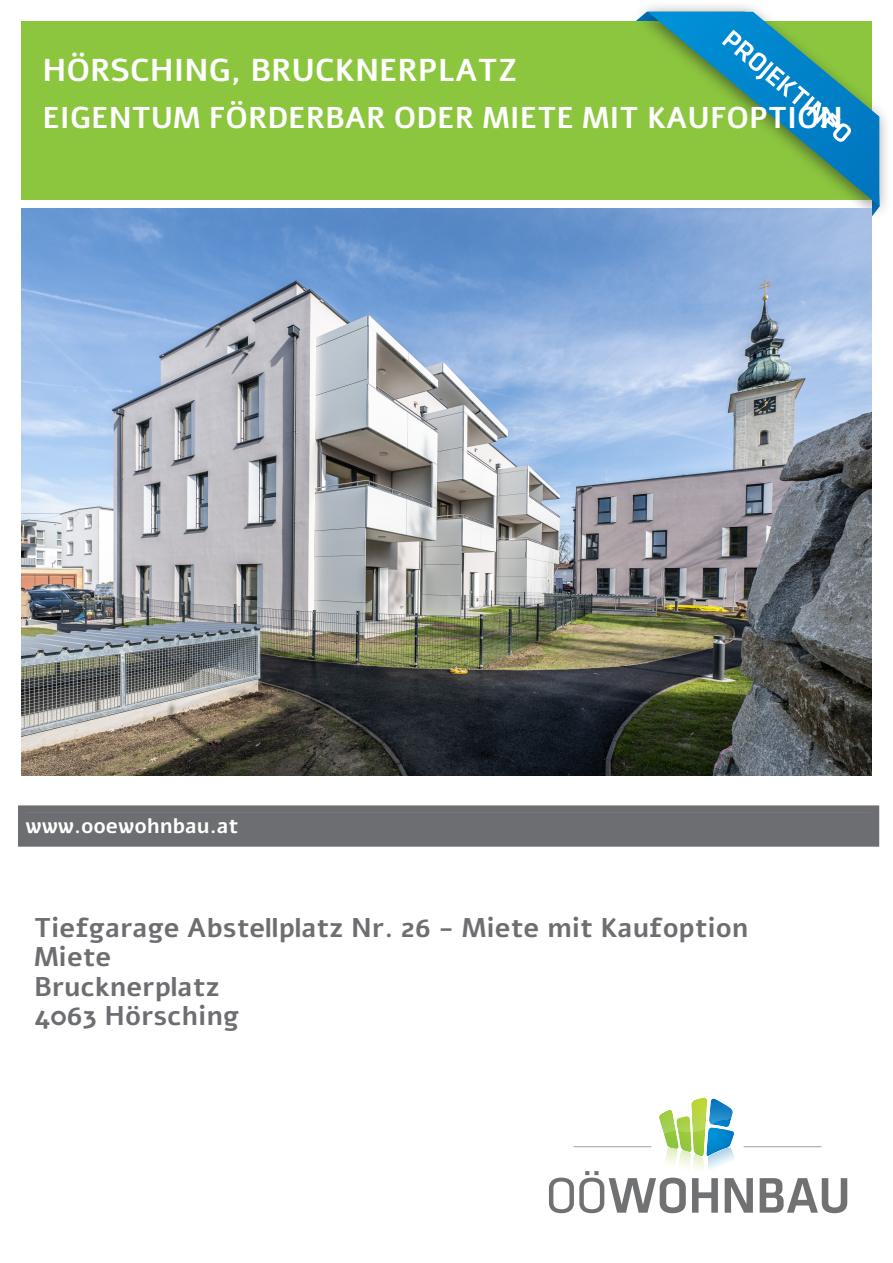
<style>
.page{position:relative;width:893px;height:1263px;background:#fff}
.page>*{position:absolute;margin:0;border:0;box-sizing:border-box;transform-origin:0 0}
.t1{font:700 31.5px "Alef";color:#fff}
.t2{font:700 30px "Alef";color:#fff}
.t3{font:700 27px/29.5px "Alef";color:#6d6e71}
.t4{font:700 21px "Alef";color:#fff}
</style>
<div class="page">
<div style="left:21px;top:21px;width:851px;height:178px;background:#8bc63e"></div>
<hr style="left:744px;top:1146px;width:77px;height:1px;background:#9d9ea0">
<svg style="left:760px;top:1178px;width:87px;height:35px"></svg>
<svg style="left:549px;top:1097px;width:204px;height:116px"></svg>
<div style="left:633px;top:1px;width:258px;height:221px;background:#231f20;opacity:.55"></div>
<svg style="left:614px;top:12px;width:266px;height:210px"></svg>
<div style="left:26px;top:813px;width:846px;height:26px;background:#6d6e71"></div>
<div style="left:18px;top:805px;width:861px;height:42px;border:8px solid #6d6e71"></div>
<img style="left:21px;top:208px;width:851px;height:567px">
<div style="left:26px;top:813px;width:212px;height:26px;background:#6d6e71"></div>
<p class="t1" style="left:43px;top:49px;width:476px">HÖRSCHING, BRUCKNERPLATZ</p>
<p class="t2" style="left:43px;top:97px;width:802px">EIGENTUM FÖRDERBAR ODER MIETE MIT KAUFOPTION</p>
<p class="t4" style="left:26px;top:812px;width:214px">www.ooewohnbau.at</p>
<p class="t3" style="left:34px;top:913px;width:716px">Tiefgarage Abstellplatz Nr. 26 - Miete mit Kaufoption<br>Miete<br>Brucknerplatz<br>4063 Hörsching</p>
</div>
